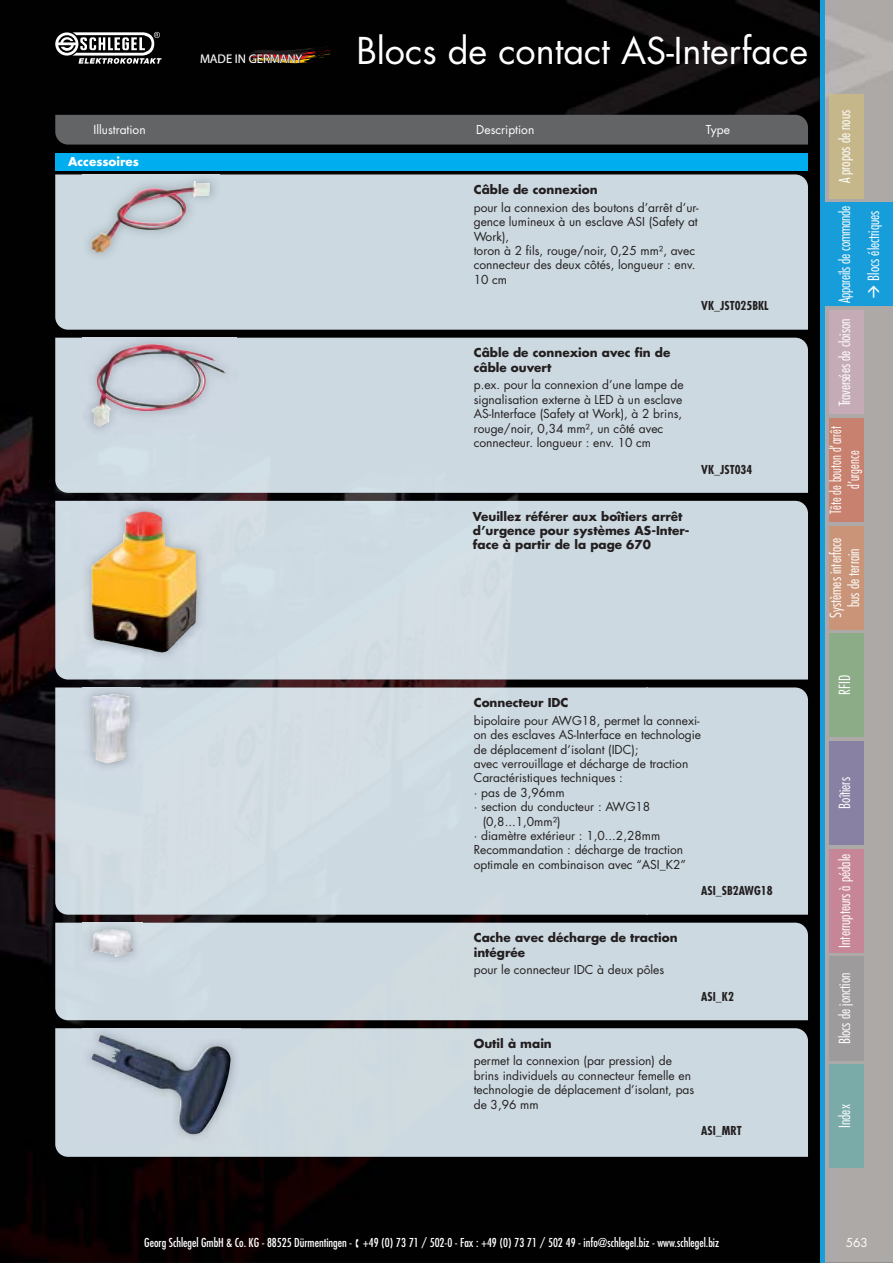
<style>
.page{position:relative;width:893px;height:1263px;background:#fff}
.page>*{position:absolute;margin:0;border:0;box-sizing:border-box;transform-origin:0 0}
.t1{font:36px "Futura Std";color:#fff}
.t2{font:300 condensed 15px/18px "Futura Std";color:#fff;text-align:center}
.t3{font:300 condensed 15px/18px "Futura Std";color:#fff;text-align:center;scale:.92 1}
.t4{font:12.6px "Myriad Pro";color:#fff}
.t5{font:12px/14.4px "Futura Std";color:#231f20}
.t6{font:700 12px/14.4px "Futura Std";color:#231f20}
.t7{font:condensed 12px "Futura Std";color:#fff}
.t8{font:700 condensed 12px "Futura Std";color:#231f20}
.t9{font:12px "Futura Std";color:#fff}
.t10{font:700 12px "Futura Std";color:#fff}
</style>
<div class="page">
<img style="left:13px;top:0;width:880px;height:1263px">
<svg style="left:200px;top:46px;width:135px;height:21px;background:#1a100a"></svg>
<img style="left:0;top:0;width:13px;height:1263px">
<div style="left:829px;top:634px;width:34px;height:103px;background:#8cac87"></div>
<div style="left:829px;top:95px;width:34px;height:103px;background:#c6b78a"></div>
<div style="left:829px;top:1064px;width:34px;height:104px;background:#7baba9"></div>
<div style="left:829px;top:526px;width:34px;height:103px;background:#c99478"></div>
<div style="left:829px;top:311px;width:34px;height:103px;background:#c5abb6"></div>
<div style="left:829px;top:849px;width:34px;height:103px;background:#c68697"></div>
<hr style="left:821px;top:0;width:4px;height:1263px;background:#179dd9">
<div style="left:829px;top:957px;width:34px;height:103px;background:#9d9b9c"></div>
<div style="left:829px;top:741px;width:34px;height:104px;background:#8981a4"></div>
<div style="left:825px;top:203px;width:68px;height:103px;background:#179dd9"></div>
<div style="left:829px;top:418px;width:34px;height:104px;background:#c7816e"></div>
<svg style="left:55px;top:32px;width:107px;height:32px"></svg>
<div style="left:55px;top:115px;width:753px;height:30px;background:#636466"></div>
<div style="left:55px;top:153px;width:753px;height:17px;background:#00aeef"></div>
<div style="left:55px;top:175px;width:753px;height:155px;background:#ccd9e0"></div>
<img style="left:82px;top:172px;width:138px;height:90px">
<img style="left:91px;top:181px;width:119px;height:72px">
<div style="left:55px;top:338px;width:753px;height:155px;background:#ccd9e0"></div>
<img style="left:82px;top:334px;width:154px;height:102px">
<img style="left:91px;top:344px;width:137px;height:83px">
<div style="left:55px;top:501px;width:753px;height:179px;background:#cddae1"></div>
<img style="left:82px;top:502px;width:124px;height:160px">
<img style="left:91px;top:511px;width:106px;height:142px">
<div style="left:55px;top:688px;width:753px;height:227px;background:#ccd9e0"></div>
<img style="left:82px;top:685px;width:59px;height:88px">
<img style="left:91px;top:694px;width:40px;height:69px">
<div style="left:55px;top:923px;width:753px;height:97px;background:#ccd9e0"></div>
<img style="left:82px;top:920px;width:60px;height:46px">
<img style="left:91px;top:929px;width:42px;height:28px">
<div style="left:55px;top:1028px;width:753px;height:129px;background:#ccd9e0"></div>
<img style="left:82px;top:1025px;width:158px;height:119px">
<img style="left:91px;top:1035px;width:140px;height:100px">
<p class="t4" style="left:200px;top:54px;width:104px">MADE IN GERMANY</p>
<h1 class="t1" style="left:356px;top:34px;width:453px">Blocs de contact AS-Interface</h1>
<p class="t9" style="left:94px;top:124px;width:54px">Illustration</p>
<p class="t9" style="left:476px;top:124px;width:60px">Description</p>
<p class="t9" style="left:706px;top:124px;width:26px">Type</p>
<p class="t10" style="left:68px;top:156px;width:73px">Accessoires</p>
<p class="t6" style="left:474px;top:183px;width:125px">Câble de connexion</p>
<p class="t5" style="left:474px;top:201px;width:226px">pour la connexion des boutons d’arrêt d’ur&shy;gence lumineux à un esclave ASI (Safety at<br>Work),<br>toron à 2 fils, rouge/noir, 0,25 mm², avec connecteur des deux côtés, longueur : env.<br>10 cm</p>
<p class="t8" style="left:701px;top:300px;width:69px">VK_JST025BKL</p>
<p class="t6" style="left:474px;top:347px;width:198px">Câble de connexion avec fin de câble ouvert</p>
<p class="t5" style="left:474px;top:378px;width:211px">p.ex. pour la connexion d’une lampe de signalisation externe à LED à un esclave AS-Interface (Safety at Work), à 2 brins, rouge/noir, 0,34 mm², un côté avec connecteur. longueur : env. 10 cm</p>
<p class="t8" style="left:701px;top:464px;width:53px">VK_JST034</p>
<p class="t6" style="left:473px;top:510px;width:218px">Veuillez référer aux boîtiers arrêt d’urgence pour systèmes AS-Inter&shy;face à partir de la page 670</p>
<p class="t2" style="left:836px;top:183px;width:75px;rotate:-90deg">A propos de nous</p>
<p class="t2" style="left:831px;top:281px;width:77px;line-height:28.8px;text-align:left;text-indent:-23px;rotate:-90deg">Appareils de commande<br>Blocs électriques</p>
<p class="t2" style="left:836px;top:406px;width:89px;rotate:-90deg">Traversées de cloison</p>
<p class="t3" style="left:827px;top:514px;width:97px;rotate:-90deg">Tête de bouton d’arrêt d’urgence</p>
<p class="t2" style="left:827px;top:618px;width:82px;rotate:-90deg">Systèmes interface bus de terrain</p>
<p class="t6" style="left:474px;top:696px;width:96px">Connecteur IDC</p>
<p class="t5" style="left:474px;top:714px;width:227px">bipolaire pour AWG18, permet la connexi-</p>
<p class="t5" style="left:474px;top:728px;width:229px">on des esclaves AS-Interface en technologie</p>
<p class="t5" style="left:474px;top:743px;width:166px">de déplacement d’isolant (IDC);</p>
<p class="t5" style="left:474px;top:757px;width:216px">avec verrouillage et décharge de traction</p>
<p class="t5" style="left:474px;top:772px;width:151px">Caractéristiques techniques :</p>
<p class="t5" style="left:474px;top:786px;width:92px">· pas de 3,96mm</p>
<p class="t5" style="left:474px;top:800px;width:178px">· section du conducteur : AWG18</p>
<p class="t5" style="left:483px;top:815px;width:79px">(0,8...1,0mm²)</p>
<p class="t5" style="left:474px;top:829px;width:188px">· diamètre extérieur : 1,0...2,28mm</p>
<p class="t5" style="left:474px;top:844px;width:211px">Recommandation : décharge de traction</p>
<p class="t5" style="left:474px;top:858px;width:214px">optimale en combinaison avec “ASI_K2”</p>
<p class="t6" style="left:474px;top:932px;width:205px">Cache avec décharge de traction intégrée</p>
<p class="t5" style="left:474px;top:963px;width:192px">pour le connecteur IDC à deux pôles</p>
<p class="t8" style="left:701px;top:885px;width:73px">ASI_SB2AWG18</p>
<p class="t8" style="left:701px;top:991px;width:34px">ASI_K2</p>
<p class="t6" style="left:474px;top:1037px;width:80px">Outil à main</p>
<p class="t5" style="left:474px;top:1055px;width:222px">permet la connexion (par pression) de brins individuels au connecteur femelle en technologie de déplacement d’isolant, pas de 3,96 mm</p>
<p class="t8" style="left:701px;top:1125px;width:42px">ASI_MRT</p>
<p class="t2" style="left:836px;top:695px;width:21px;rotate:-90deg">RFID</p>
<p class="t2" style="left:836px;top:809px;width:33px;rotate:-90deg">Boîtiers</p>
<p class="t2" style="left:836px;top:948px;width:95px;rotate:-90deg">Interrupteurs à pédale</p>
<p class="t2" style="left:836px;top:1044px;width:73px;rotate:-90deg">Blocs de jonction</p>
<p class="t2" style="left:836px;top:1128px;width:25px;rotate:-90deg">Index</p>
<p class="t7" style="left:144px;top:1237px;width:576px">Georg Schlegel GmbH &amp; Co. KG - 88525 Dürmentingen - ▪ +49 (0) 73 71 / 502-0 - Fax : +49 (0) 73 71 / 502 49 - info@schlegel.biz - www.schlegel.biz</p>
<p class="t9" style="left:846px;top:1237px;width:24px">563</p>
</div>
